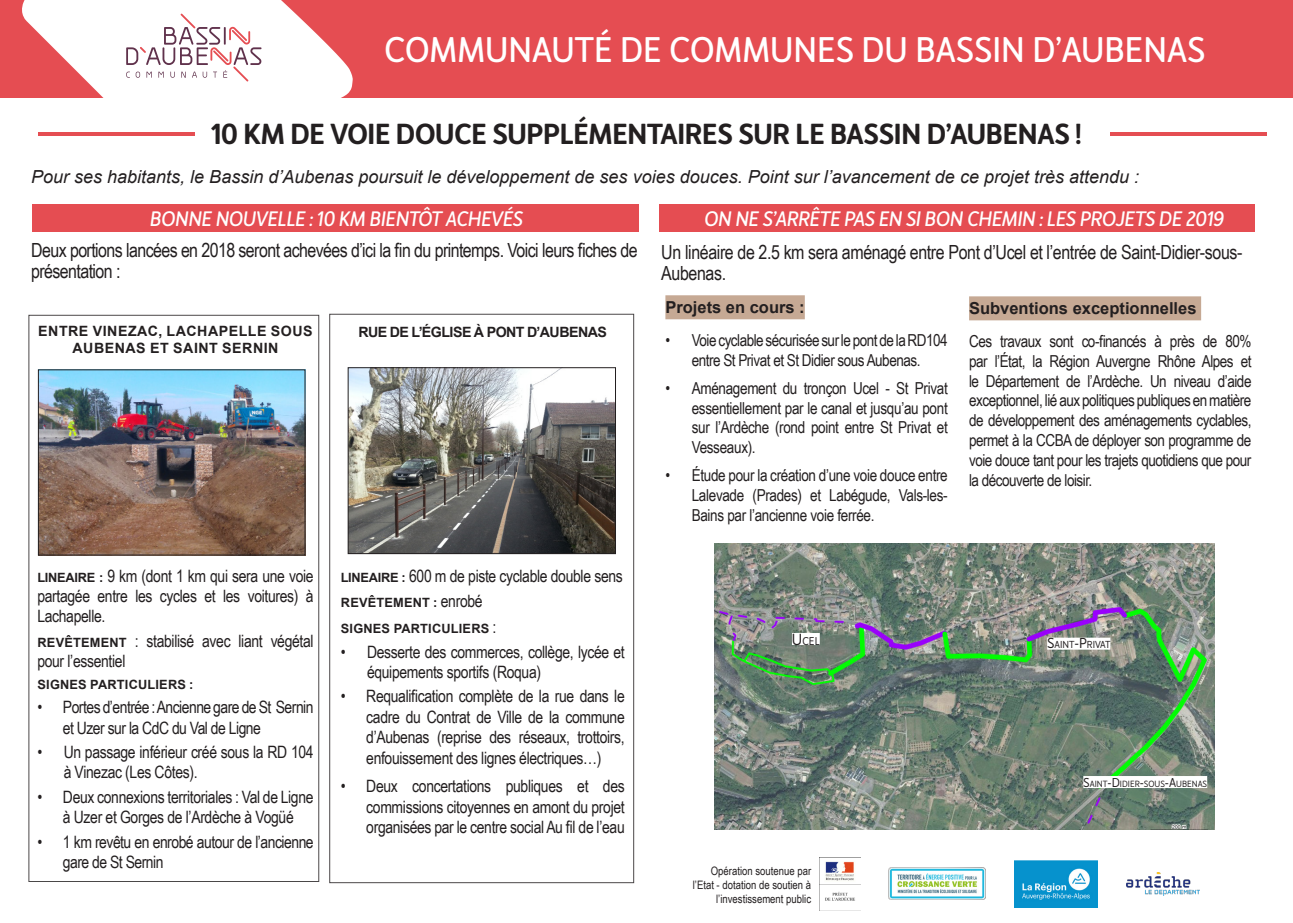
<style>
.page{position:relative;width:1293px;height:923px;background:#fff}
.page>*{position:absolute;margin:0;border:0;box-sizing:border-box;transform-origin:0 0}
.t1{font:500 33.15px "Merlo Neue";color:#fff}
.t2{font:600 27px "Merlo Neue";letter-spacing:-.01em;color:#231f20}
.t3{font:19.5px/21px "Arial Narrow";letter-spacing:-.03em;color:#231f20}
.Sous-titre{font:italic 500 19.5px "Merlo Neue";letter-spacing:-.02em;color:#fff}
.t4{font:italic 18px "Arial";color:#231f20}
.t5{font:17.1px/20.4px "Arial Narrow";letter-spacing:-.02em;color:#231f20}
.t6{font:16.5px/19.8px "Arial Narrow";letter-spacing:-.03em;color:#231f20;text-align:justify}
.t7{font:700 16.5px "Arial";color:#231f20}
.t8{font:700 14.25px/17.1px "Arial";letter-spacing:.035em;color:#231f20;text-align:center}
.t9{font:700 14.25px "Arial";letter-spacing:-.035em;color:#231f20}
.t10{font:700 12.75px "Arial";letter-spacing:.015em;color:#231f20}
.t11{font:11.7px/14px "Arial Narrow";color:#231f20;text-align:right}
.t12{font:10.5px "Merlo Neue";color:#231f20}
.t13{font:9.45px "Merlo Neue";color:#231f20}
.t14{font:8.4px "Merlo Neue";color:#231f20}
.s1{font-family:"Arial";font-weight:700;font-size:12.75px}
.s2{font-family:"Arial Narrow";font-weight:400;font-size:17.1px}
.s3{font-size:15px}
.s4{font-size:13.5px}
.s5{font-size:12px}
</style>
<div class="page">
<div style="left:0;top:0;width:1293px;height:98px;background:#e54d52"></div>
<svg style="left:22px;top:0;width:331px;height:98px"></svg>
<div style="left:344px;top:369px;width:275px;height:185px;background:linear-gradient(to bottom,#fefefe,#fefefe)"></div>
<div style="left:665px;top:295px;width:140px;height:24px;background:#c6a994"></div>
<div style="left:969px;top:296px;width:232px;height:24px;background:#c6a994"></div>
<img style="left:889px;top:867px;width:96px;height:33px">
<img style="left:1014px;top:860px;width:83px;height:47px">
<img style="left:1126px;top:872px;width:73px;height:23px">
<img style="left:40px;top:371px;width:263px;height:182px">
<div style="left:38px;top:369px;width:267px;height:186px;border:1px solid #231f20"></div>
<div style="left:32px;top:205px;width:606px;height:27px;background:#e54d52"></div>
<div style="left:659px;top:205px;width:595px;height:27px;background:#e54d52"></div>
<img style="left:350px;top:369px;width:264px;height:183px">
<div style="left:348px;top:367px;width:268px;height:187px;border:1px solid #231f20"></div>
<img style="left:819px;top:857px;width:41px;height:53px">
<img style="left:714px;top:543px;width:500px;height:286px">
<div style="left:792px;top:633px;width:28px;height:12px;background:#fff"></div>
<div style="left:1047px;top:637px;width:63px;height:12px;background:#fff"></div>
<div style="left:1083px;top:776px;width:124px;height:12px;background:#fff"></div>
<hr style="left:38px;top:132px;width:157px;height:4px;background:#e54d52">
<hr style="left:1110px;top:132px;width:157px;height:4px;background:#e54d52">
<h1 class="t1" style="left:384px;top:29px;width:822px">COMMUNAUTÉ DE COMMUNES DU BASSIN D’AUBENAS</h1>
<p class="t2" style="left:211px;top:116px;width:872px">10 KM DE VOIE DOUCE SUPPLÉMENTAIRES SUR LE BASSIN D’AUBENAS !</p>
<p class="t4" style="left:31px;top:165px;width:1109px">Pour ses habitants, le Bassin d’Aubenas poursuit le développement de ses voies douces. Point sur l’avancement de ce projet très attendu :</p>
<p class="Sous-titre" style="left:150px;top:206px;width:374px">BONNE NOUVELLE : 10 KM BIENTÔT ACHEVÉS</p>
<p class="Sous-titre" style="left:704px;top:207px;width:521px">ON NE S’ARRÊTE PAS EN SI BON CHEMIN : LES PROJETS DE 2019</p>
<p class="t3" style="left:31px;top:239px;width:608px">Deux portions lancées en 2018 seront achevées d’ici la fin du printemps. Voici leurs fiches de présentation :</p>
<p class="t3" style="left:661px;top:241px;width:582px">Un linéaire de 2.5 km sera aménagé entre Pont d’Ucel et l’entrée de Saint-Didier-sous-<br>Aubenas.</p>
<p class="t8" style="left:38px;top:323px;width:276px">ENTRE VINEZAC, LACHAPELLE SOUS<br>AUBENAS ET SAINT SERNIN</p>
<p class="t9" style="left:358px;top:322px;width:250px">RUE DE L’ÉGLISE À PONT D’AUBENAS</p>
<p class="t5" style="left:37px;top:564px;width:278px;text-align:justify"><span class="s1">LINEAIRE :</span> 9 km (dont 1 km qui sera une voie partagée entre les cycles et les voitures) à Lachapelle.</p>
<p class="t5" style="left:37px;top:630px;width:278px"><span class="s1">REVÊTEMENT</span> : stabilisé avec liant végétal pour l’essentiel</p>
<p class="t10" style="left:38px;top:675px;width:157px">SIGNES PARTICULIERS :</p>
<p class="t5" style="left:63px;top:696px;width:252px;text-indent:-26px">• Portes d’entrée : Ancienne gare de St Sernin et Uzer sur la CdC du Val de Ligne</p>
<p class="t5" style="left:64px;top:741px;width:251px;text-indent:-26px">• Un passage inférieur créé sous la RD 104 à Vinezac (Les Côtes).</p>
<p class="t5" style="left:37px;top:786px;width:278px;text-align:center">• Deux connexions territoriales : Val de Ligne à Uzer et Gorges de l’Ardèche à Vogüé</p>
<p class="t5" style="left:63px;top:831px;width:252px;text-indent:-26px">• 1 km revêtu en enrobé autour de l’ancienne gare de St Sernin</p>
<p class="t5" style="left:341px;top:565px;width:284px"><span class="s1">LINEAIRE :</span> 600 m de piste cyclable double sens</p>
<p class="t10" style="left:341px;top:593px;width:143px">REVÊTEMENT : <span class="s2">enrobé</span></p>
<p class="t10" style="left:341px;top:619px;width:157px">SIGNES PARTICULIERS <span class="s2">:</span></p>
<p class="t5" style="left:367px;top:640px;width:259px;text-indent:-26px">• Desserte des commerces, collège, lycée et équipements sportifs (Roqua)</p>
<p class="t5" style="left:366px;top:685px;width:260px;text-align:justify;text-indent:-26px">• Requalification complète de la rue dans le cadre du Contrat de Ville de la commune d’Aubenas (reprise des réseaux, trottoirs, enfouissement des lignes électriques…)</p>
<p class="t5" style="left:366px;top:775px;width:260px;text-align:justify;text-indent:-26px">• Deux concertations publiques et des commissions citoyennes en amont du projet organisées par le centre social Au fil de l’eau</p>
<p class="t7" style="left:665px;top:296px;width:141px">Projets en cours :</p>
<p class="t6" style="left:665px;top:329px;width:284px;text-align:center">• Voie cyclable sécurisée sur le pont de la RD104 entre St Privat et St Didier sous Aubenas.</p>
<p class="t6" style="left:692px;top:377px;width:257px;text-indent:-26px">• Aménagement du tronçon Ucel - St Privat essentiellement par le canal et jusqu’au pont sur l’Ardèche (rond point entre St Privat et Vesseaux).</p>
<p class="t6" style="left:692px;top:465px;width:257px;text-indent:-26px">• Étude pour la création d’une voie douce entre Lalevade (Prades) et Labégude, Vals-les-Bains par l’ancienne voie ferrée.</p>
<p class="t7" style="left:969px;top:297px;width:229px">Subventions exceptionnelles</p>
<p class="t6" style="left:969px;top:330px;width:284px">Ces travaux sont co-financés à près de 80% par l’État, la Région Auvergne Rhône Alpes et le Département de l’Ardèche. Un niveau d’aide exceptionnel, lié aux politiques publiques en matière de développement des aménagements cyclables, permet à la CCBA de déployer son programme de voie douce tant pour les trajets quotidiens que pour la découverte de loisir.</p>
<p class="t12" style="left:792px;top:634px;width:29px"><span class="s3">U</span>CEL</p>
<p class="t13" style="left:1047px;top:639px;width:65px"><span class="s4">S</span>AINT<span class="s4">-P</span>RIVAT</p>
<p class="t11" style="left:693px;top:864px;width:120px">Opération soutenue par l’Etat - dotation de soutien à l’investissement public</p>
<p class="t14" style="left:1083px;top:778px;width:125px"><span class="s5">S</span>AINT<span class="s5">-D</span>IDIER<span class="s5">-</span>SOUS<span class="s5">-A</span>UBENAS</p>
</div>
